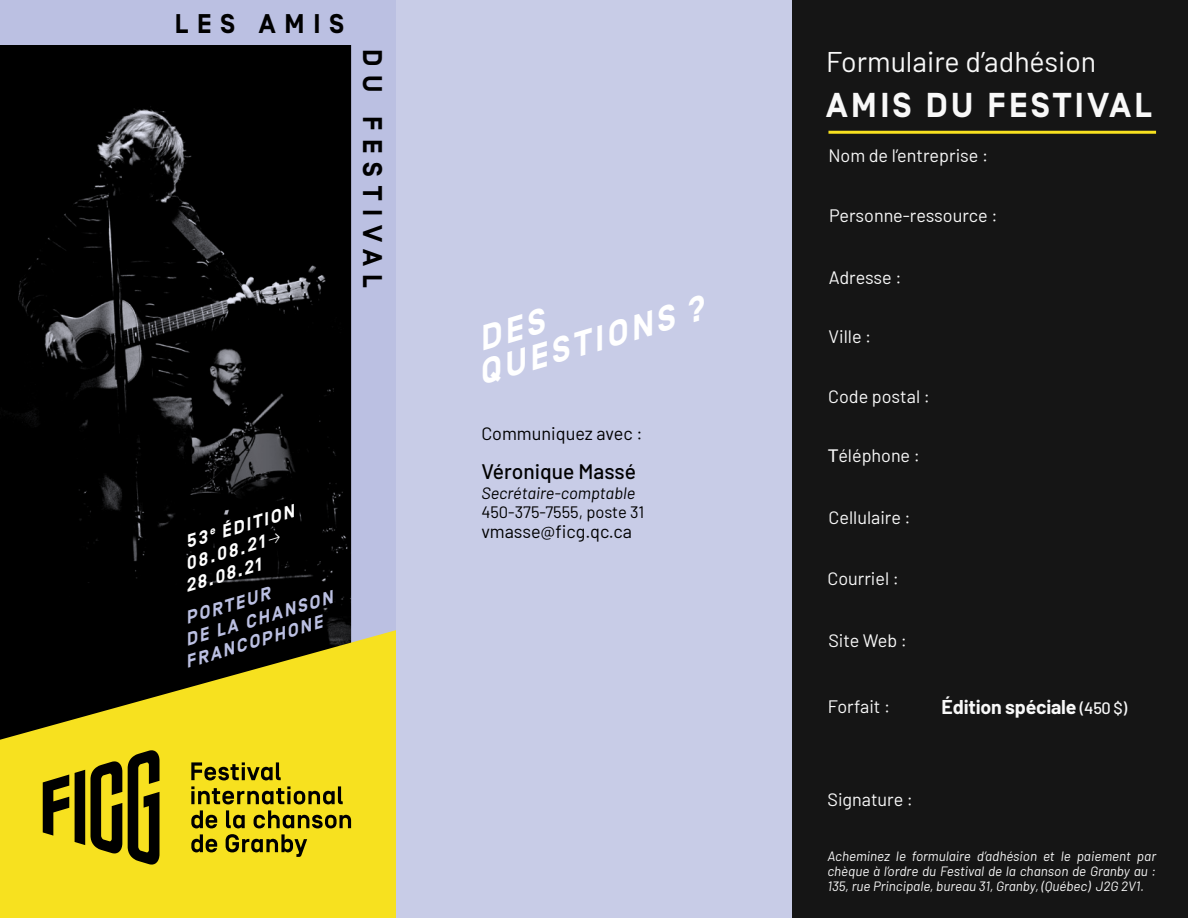
<style>
.page{position:relative;width:1188px;height:918px;background:#fff}
.page>*{position:absolute;margin:0;border:0;box-sizing:border-box;transform-origin:0 0}
.t1{font:700 34.5px "Simplon Norm";letter-spacing:.1em;color:#f8f8f8}
.t2{font:italic 700 34.5px/33.6px "Simplon Norm";color:#fff}
.t3{font:28.5px "Barlow";color:#f8f8f8}
.t4{font:700 27px "Simplon Norm";letter-spacing:.33em;color:#000}
.t5{font:500 21px "Barlow";color:#000}
.t6{font:700 19.5px "Barlow";letter-spacing:-.01em;color:#f8f8f8}
.t7{font:18px "Barlow";color:#f8f8f8}
.t8{font:18px "Barlow";color:#000}
.t9{font:italic 700 18px "Simplon Norm";color:#bbc0e2}
.t10{font:italic 700 18px "Simplon Norm";color:#fff}
.t11{font:italic 16.5px "Barlow";color:#000}
.t12{font:16.5px "Barlow";color:#000}
.t13{font:italic 13.5px/15px "Barlow";color:#f8f8f8;text-align:justify}
.s1{font-family:"Montserrat"}
.s2{font-weight:500;font-size:16.5px}
</style>
<div class="page">
<div style="left:396px;top:0;width:396px;height:918px;background:#c8cce7"></div>
<img style="left:0;top:44px;width:191px;height:586px">
<div style="left:0;top:0;width:396px;height:44px;background:#bbc0e2"></div>
<svg style="left:0;top:630px;width:396px;height:288px;background:#b0a016"></svg>
<div style="left:792px;top:0;width:396px;height:918px;background:#151515"></div>
<hr style="left:828px;top:131px;width:328px;height:3px;background:#f7e11f">
<svg style="left:75px;top:770px;width:10px;height:75px"></svg>
<svg style="left:43px;top:775px;width:26px;height:61px;background:#6b610d"></svg>
<svg style="left:91px;top:760px;width:31px;height:95px;background:#5c540b"></svg>
<svg style="left:128px;top:749px;width:32px;height:117px;background:#58510b"></svg>
<svg style="left:191px;top:44px;width:205px;height:824px;background:#5b572f"></svg>
<h3 class="t4" style="left:175px;top:9px;width:171px">LES AMIS</h3>
<h3 class="t4" style="left:387px;top:49px;width:240px;rotate:90deg">DU FESTIVAL</h3>
<h3 class="t10" style="left:183px;top:534px;width:114px;rotate:-17deg">53 <sup>e</sup> Édition</h3>
<h3 class="t10" style="left:183px;top:555px;width:83px;rotate:-17deg">08.08.21</h3>
<h3 class="t10" style="left:183px;top:577px;width:79px;rotate:-17deg">28.08.21</h3>
<h3 class="t9" style="left:183px;top:609px;width:89px;rotate:-17deg">Porteur</h3>
<h3 class="t9" style="left:183px;top:631px;width:154px;rotate:-17deg">de la chanson</h3>
<h3 class="t9" style="left:183px;top:653px;width:144px;rotate:-17deg">francophone</h3>
<h1 class="t2" style="left:464px;top:329px;width:235px;rotate:-17deg">Des questions ?</h1>
<h3 class="t8" style="left:481px;top:421px;width:163px">Communiquez avec :</h3>
<h3 class="t5" style="left:481px;top:456px;width:156px">Véronique Massé</h3>
<p class="t11" style="left:481px;top:481px;width:155px">Secrétaire-comptable</p>
<p class="t12" style="left:481px;top:500px;width:164px">450-375-7555, poste 31</p>
<h3 class="t8" style="left:481px;top:518px;width:152px">vmasse@ficg.qc.ca</h3>
<h2 class="t3" style="left:826px;top:41px;width:272px">Formulaire d’adhésion</h2>
<h1 class="t1" style="left:826px;top:86px;width:327px">AMIS DU FESTIVAL</h1>
<h3 class="t7" style="left:828px;top:143px;width:161px">Nom de l’entreprise :</h3>
<h3 class="t7" style="left:829px;top:203px;width:170px">Personne-ressource :</h3>
<h3 class="t7" style="left:829px;top:264px;width:74px">Adresse :</h3>
<h3 class="t7" style="left:829px;top:324px;width:44px">Ville :</h3>
<h3 class="t7" style="left:828px;top:384px;width:103px">Code postal :</h3>
<h3 class="t7" style="left:828px;top:442px;width:93px"><span class="s1">T</span>éléphone :</h3>
<h3 class="t7" style="left:829px;top:504px;width:84px">Cellulaire :</h3>
<h3 class="t7" style="left:828px;top:565px;width:73px">Courriel :</h3>
<h3 class="t7" style="left:828px;top:627px;width:80px">Site Web :</h3>
<h3 class="t7" style="left:828px;top:693px;width:64px">Forfait :</h3>
<h3 class="t7" style="left:828px;top:787px;width:87px">Signature :</h3>
<h3 class="t6" style="left:942px;top:693px;width:187px">Édition spéciale <span class="s2">(450 $)</span></h3>
<p class="t13" style="left:828px;top:848px;width:330px">Acheminez le formulaire d’adhésion et le paiement par chèque à l’ordre du Festival de la chanson de Granby au :<br>135, rue Principale, bureau 31, Granby, (Québec) J2G 2V1.</p>
</div>
